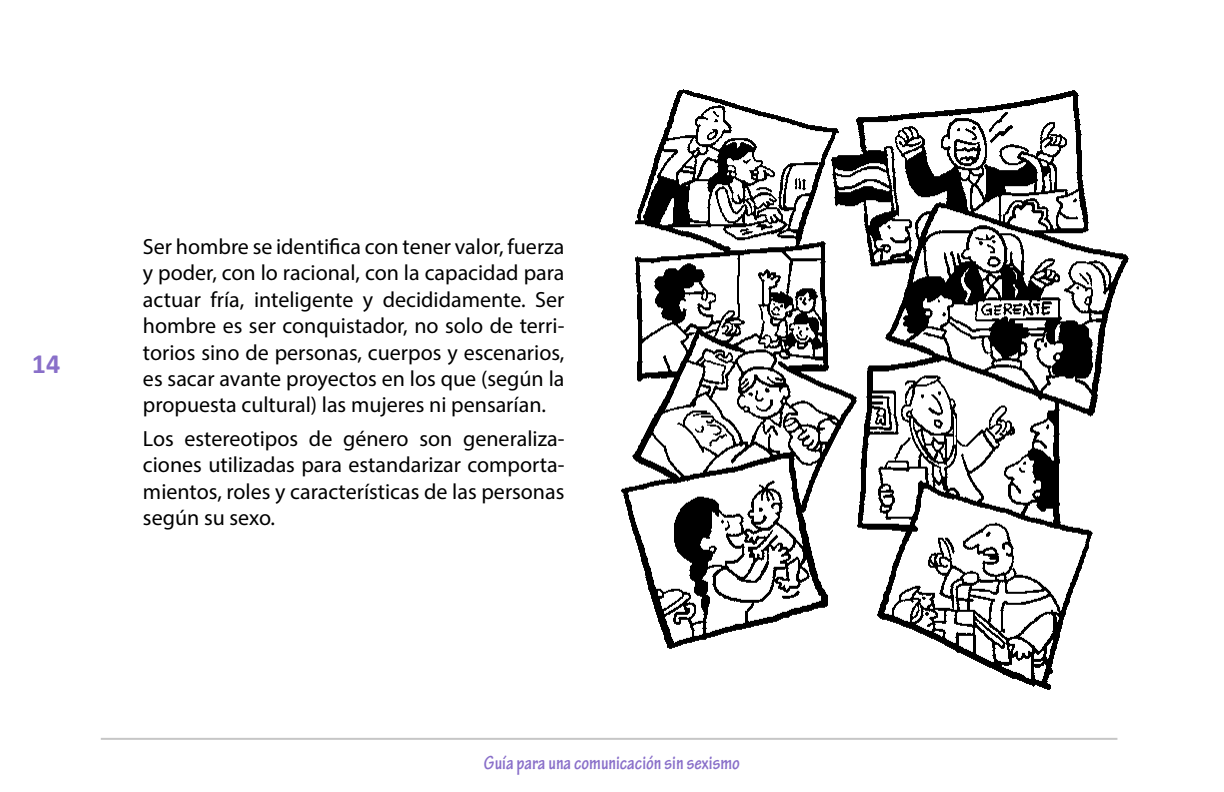
<style>
.page{position:relative;width:1224px;height:792px;background:#fff}
.page>*{position:absolute;margin:0;border:0;box-sizing:border-box;transform-origin:0 0}
.t1{font:700 28px "Calibri";color:#896fc9}
.t2{font:22px/26.4px "Myriad Pro";color:#000;text-align:justify}
.t3{font:700 condensed 20px "Tekton Pro";color:#896fc9}
</style>
<div class="page">
<hr style="left:101px;top:738px;width:1016px;height:2px;background:#c6c6c6">
<img style="left:621px;top:89px;width:508px;height:601px">
<p class="t1" style="left:32px;top:346px;width:30px">14</p>
<p class="t2" style="left:143px;top:233px;width:423px">Ser hombre se identifica con tener valor, fuerza y poder, con lo racional, con la capacidad para actuar fría, inteligente y decididamente. Ser hombre es ser conquistador, no solo de terri&shy;torios sino de personas, cuerpos y escenarios, es sacar avante proyectos en los que (según la propuesta cultural) las mujeres ni pensarían.</p>
<p class="t2" style="left:143px;top:425px;width:423px">Los estereotipos de género son generaliza&shy;ciones utilizadas para estandarizar comporta&shy;mientos, roles y características de las personas según su sexo.</p>
<p class="t3" style="left:484px;top:751px;width:258px">Guía para una comunicación sin sexismo</p>
</div>
